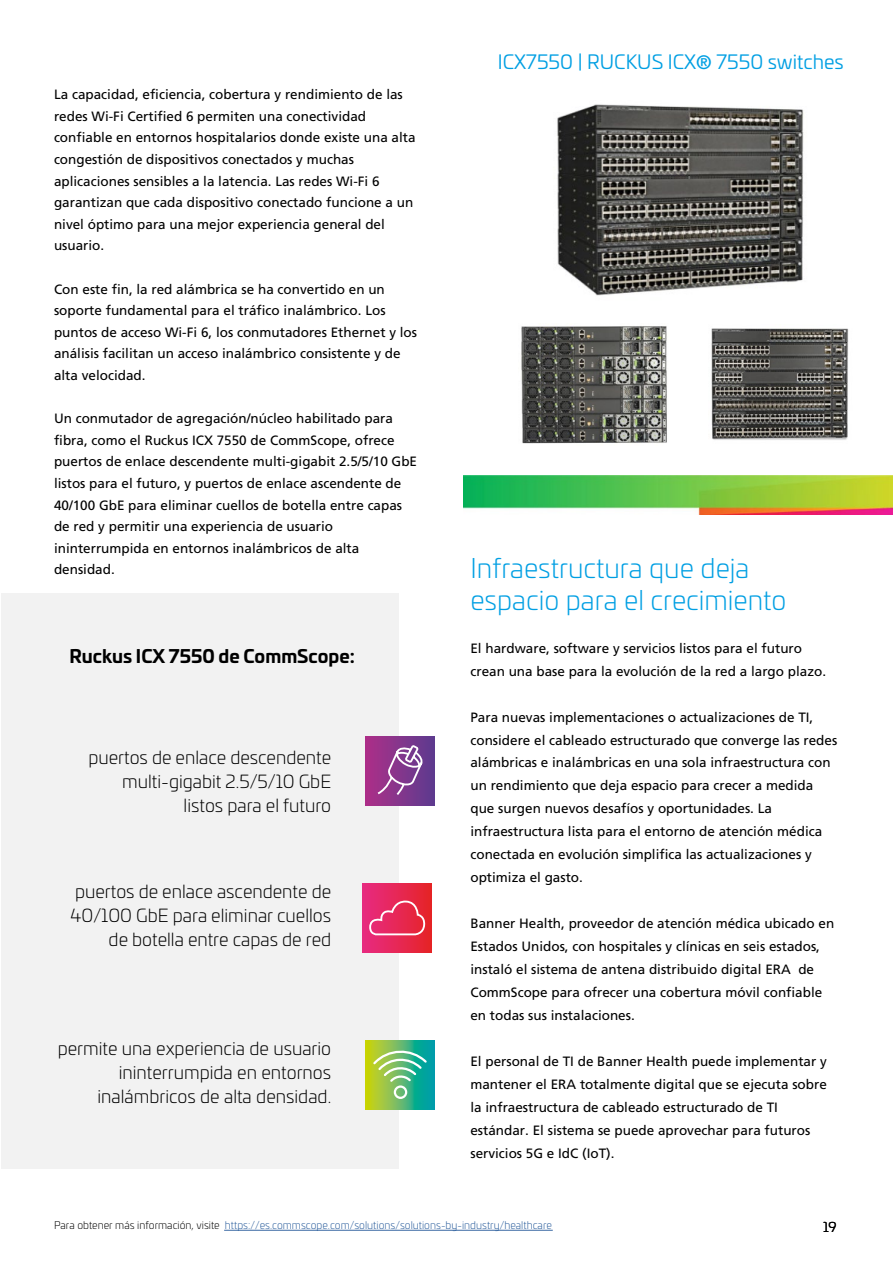
<style>
.page{position:relative;width:893px;height:1263px;background:#fff}
.page>*{position:absolute;margin:0;border:0;box-sizing:border-box;transform-origin:0 0}
.t1{font:300 27px/32.5px "Univia Pro";color:#009fe3}
.t2{font:19.5px "Univia Pro";color:#009fe3}
.t3{font:300 18px/24px "Univia Pro";color:#000;text-align:right}
.t4{font:700 18px "Univia Pro";color:#000}
.t5{font:13.5px/21.6px "Frutiger LT Pro";color:#000}
.t6{font:13.5px "Univia Pro";color:#000}
.t7{font:300 10.5px "Univia Pro";color:#275b9b}
.s1{font-family:"Frutiger LT Pro"}
.s2{color:#000}
</style>
<div class="page">
<div style="left:1px;top:593px;width:397px;height:575px;background:#f2f2f2"></div>
<div style="left:365px;top:736px;width:70px;height:69px;background:linear-gradient(to right,#ad2f88,#5d3b8f)"></div>
<div style="left:362px;top:883px;width:70px;height:69px;background:linear-gradient(to right,#e82a83,#e52428)"></div>
<svg style="left:365px;top:1040px;width:70px;height:69px;background:#60b860"></svg>
<img style="left:557px;top:104px;width:247px;height:192px">
<img style="left:711px;top:328px;width:138px;height:112px">
<img style="left:521px;top:326px;width:146px;height:118px">
<img style="left:463px;top:476px;width:430px;height:39px">
<svg style="left:373px;top:1047px;width:54px;height:52px;background:#77c480"></svg>
<svg style="left:368px;top:899px;width:59px;height:37px;background:#e9426a"></svg>
<svg style="left:376px;top:744px;width:48px;height:52px;background:#99569e"></svg>
<hr style="left:224px;top:1230px;width:329px;height:1px;background:#275b9b">
<p class="t5" style="left:54px;top:84px;width:363px">La capacidad, eficiencia, cobertura y rendimiento de las redes Wi-Fi Certified 6 permiten una conectividad confiable en entornos hospitalarios donde existe una alta congestión de dispositivos conectados y muchas aplicaciones sensibles a la latencia. Las redes Wi-Fi 6 garantizan que cada dispositivo conectado funcione a un nivel óptimo para una mejor experiencia general del usuario.</p>
<p class="t5" style="left:54px;top:278px;width:365px">Con este fin, la red alámbrica se ha convertido en un soporte fundamental para el tráfico inalámbrico. Los puntos de acceso Wi-Fi 6, los conmutadores Ethernet y los análisis facilitan un acceso inalámbrico consistente y de alta velocidad.</p>
<p class="t5" style="left:54px;top:408px;width:365px">Un conmutador de agregación/núcleo habilitado para fibra, como el Ruckus ICX 7550 de CommScope, ofrece puertos de enlace descendente multi-gigabit 2.5/5/10 GbE listos para el futuro, y puertos de enlace ascendente de 40/100 GbE para eliminar cuellos de botella entre capas de red y permitir una experiencia de usuario ininterrumpida en entornos inalámbricos de alta densidad.</p>
<p class="t4" style="left:69px;top:641px;width:287px">Ruckus ICX 7550 de CommScope:</p>
<p class="t3" style="left:88px;top:745px;width:244px">puertos de enlace descendente multi-gigabit 2.5/5/10 GbE listos para el futuro</p>
<p class="t3" style="left:71px;top:878px;width:262px">puertos de enlace ascendente de<br>40/100 GbE para eliminar cuellos de botella entre capas de red</p>
<p class="t3" style="left:58px;top:1035px;width:275px">permite una experiencia de usuario ininterrumpida en entornos inalámbricos de alta densidad.</p>
<p class="t2" style="left:498px;top:47px;width:347px">ICX7550 | RUCKUS ICX<span class="s1">®</span> 7550 switches</p>
<p class="t1" style="left:470px;top:550px;width:317px">Infraestructura que deja espacio para el crecimiento</p>
<p class="t5" style="left:470px;top:637px;width:357px;line-height:23px">El hardware, software y servicios listos para el futuro crean una base para la evolución de la red a largo plazo.</p>
<p class="t5" style="left:470px;top:705px;width:368px;line-height:23px">Para nuevas implementaciones o actualizaciones de TI, considere el cableado estructurado que converge las redes alámbricas e inalámbricas en una sola infraestructura con un rendimiento que deja espacio para crecer a medida que surgen nuevos desafíos y oportunidades. La infraestructura lista para el entorno de atención médica conectada en evolución simplifica las actualizaciones y optimiza el gasto.</p>
<p class="t5" style="left:470px;top:912px;width:365px;line-height:23px">Banner Health, proveedor de atención médica ubicado en Estados Unidos, con hospitales y clínicas en seis estados, instaló el sistema de antena distribuido digital ERA de CommScope para ofrecer una cobertura móvil confiable en todas sus instalaciones.</p>
<p class="t5" style="left:470px;top:1050px;width:358px;line-height:23px">El personal de TI de Banner Health puede implementar y mantener el ERA totalmente digital que se ejecuta sobre la infraestructura de cableado estructurado de TI estándar. El sistema se puede aprovechar para futuros servicios 5G e IdC (IoT).</p>
<p class="t7" style="left:54px;top:1217px;width:499px"><span class="s2">Para obtener más información, visite</span> https://es.commscope.com/solutions/solutions-by-industry/healthcare</p>
<p class="t6" style="left:823px;top:1217px;width:15px">19</p>
</div>
